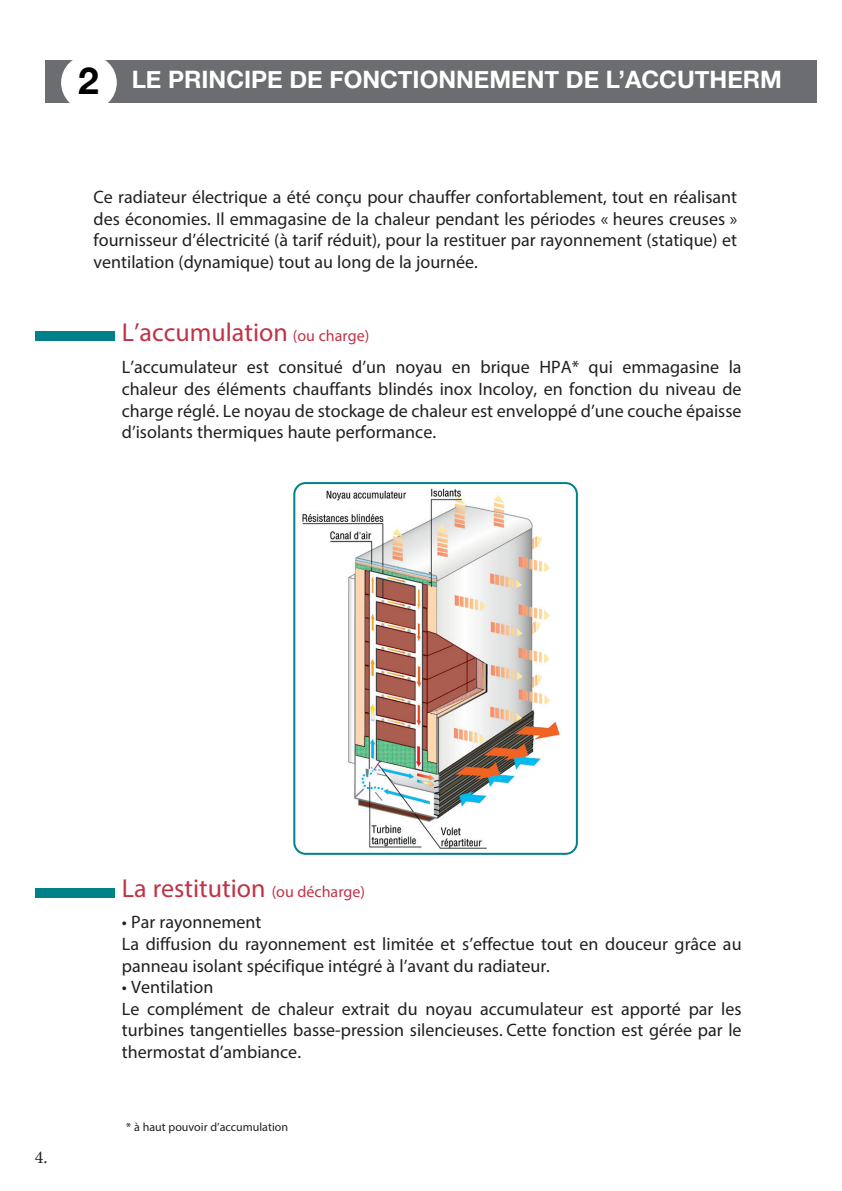
<style>
.page{position:relative;width:842px;height:1191px;background:#fff}
.page>*{position:absolute;margin:0;border:0;box-sizing:border-box;transform-origin:0 0}
.t1{font:700 37.2px "Helvetica Neue";color:#000}
.t2{font:26px "Myriad Pro";color:#c03347}
.t3{font:700 24px "Helvetica Neue";color:#fff}
.t4{font:18px/21.6px "Myriad Pro";color:#231f20;text-align:justify}
.t5{font:18px "Minion Pro";color:#231f20}
.t6{font:12px "Myriad Pro";color:#231f20}
.s1{font-size:16px}
</style>
<div class="page">
<img style="left:299px;top:485px;width:261px;height:367px">
<div style="left:293px;top:482px;width:285px;height:373px;border:2px solid #008088;border-radius:11px"></div>
<div style="left:35px;top:331px;width:79px;height:10px;background:#008088"></div>
<div style="left:35px;top:888px;width:79px;height:10px;background:#008088"></div>
<div style="left:45px;top:61px;width:771px;height:42px;background:#6c6d70"></div>
<div style="left:61px;top:55px;width:56px;height:55px;background:#fff;border-radius:50%"></div>
<p class="t1" style="left:78px;top:51px;width:22px">2</p>
<p class="t3" style="left:132px;top:61px;width:652px">LE PRINCIPE DE FONCTIONNEMENT DE L’ACCUTHERM</p>
<p class="t4" style="left:94px;top:186px;width:645px">Ce radiateur électrique a été conçu pour chauffer confortablement, tout en réalisant des économies. Il emmagasine de la chaleur pendant les périodes « heures creuses » fournisseur d’électricité (à tarif réduit), pour la restituer par rayonnement (statique) et ventilation (dynamique) tout au long de la journée.</p>
<p class="t2" style="left:122px;top:317px;width:249px">L’accumulation <span class="s1">(ou charge)</span></p>
<p class="t4" style="left:122px;top:356px;width:621px">L’accumulateur est consitué d’un noyau en brique HPA* qui emmagasine la chaleur des éléments chauffants blindés inox Incoloy, en fonction du niveau de charge réglé. Le noyau de stockage de chaleur est enveloppé d’une couche épaisse d’isolants thermiques haute performance.</p>
<p class="t5" style="left:35px;top:1144px;width:14px">4.</p>
<p class="t2" style="left:122px;top:872px;width:245px">La restitution <span class="s1">(ou décharge)</span></p>
<p class="t4" style="left:122px;top:911px;width:141px">• Par rayonnement</p>
<p class="t4" style="left:122px;top:932px;width:621px">La diffusion du rayonnement est limitée et s’effectue tout en douceur grâce au panneau isolant spécifique intégré à l’avant du radiateur.</p>
<p class="t4" style="left:122px;top:976px;width:93px">• Ventilation</p>
<p class="t4" style="left:122px;top:997px;width:621px">Le complément de chaleur extrait du noyau accumulateur est apporté par les turbines tangentielles basse-pression silencieuses. Cette fonction est gérée par le thermostat d’ambiance.</p>
<p class="t6" style="left:126px;top:1119px;width:163px">* à haut pouvoir d’accumulation</p>
</div>
